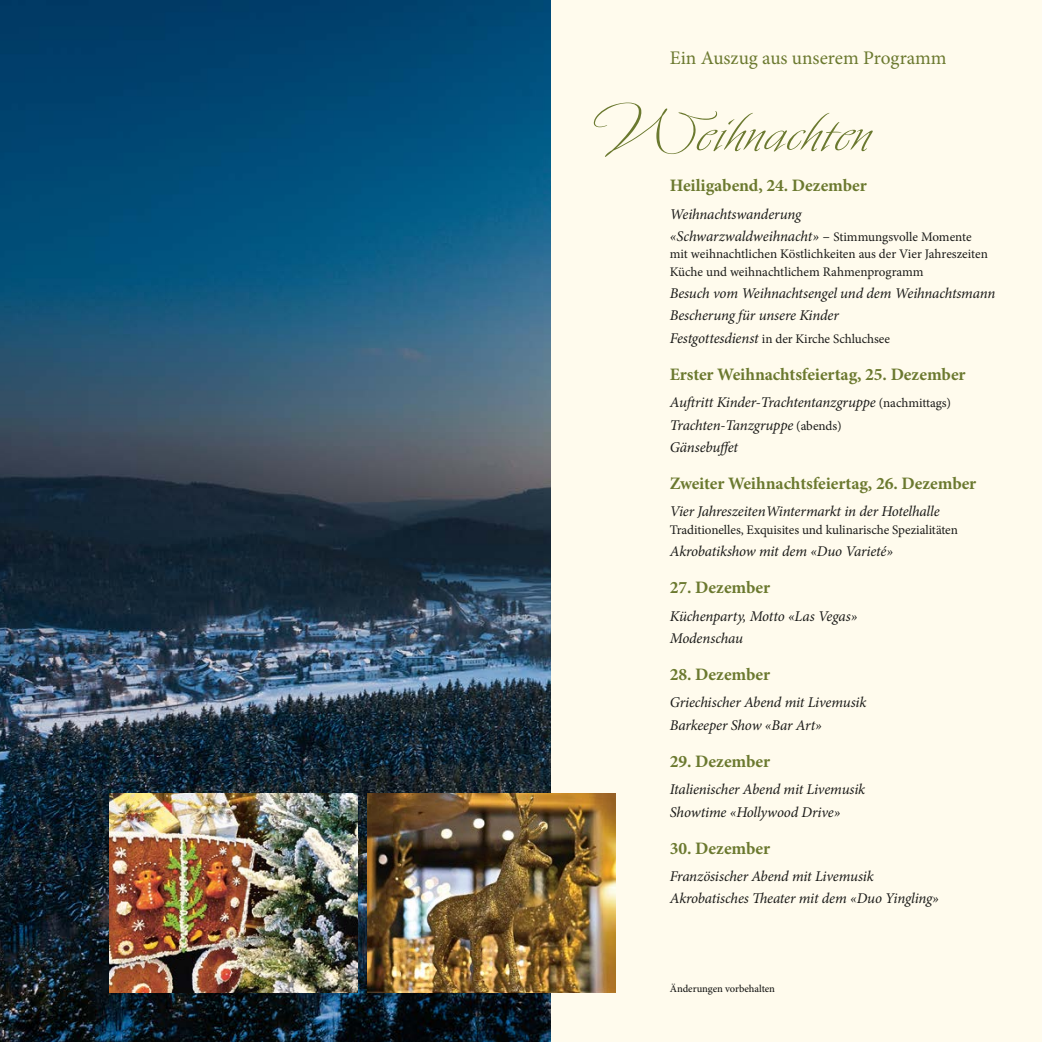
<style>
.page{position:relative;width:1042px;height:1042px;background:#fff}
.page>*{position:absolute;margin:0;border:0;box-sizing:border-box;transform-origin:0 0}
.t1{font:70px "Avalon";color:#6b792f;scale:1.4 1}
.t2{font:19.25px "Minion Pro";color:#6b792f}
.t3{font:700 17.5px "Minion Pro";letter-spacing:-.005em;color:#6b792f}
.t4{font:italic 14.88px/22.4px "Minion Pro";letter-spacing:-.01em;color:#1a1a18}
.t5{font:13.12px/17.3px "Minion Pro";letter-spacing:-.005em;color:#1a1a18}
.t6{font:500 10.5px "Minion Pro";letter-spacing:-.005em;color:#1a1a18}
.s1{font-style:normal;font-size:13.12px}
.s2{font-style:italic;font-size:14.88px}
</style>
<div class="page">
<div style="left:513px;top:0;width:529px;height:1042px;background:#fffbed"></div>
<img style="left:0;top:0;width:551px;height:1042px">
<img style="left:367px;top:794px;width:248px;height:198px">
<img style="left:109px;top:794px;width:248px;height:198px">
<p class="t2" style="left:670px;top:45px;width:278px">Ein Auszug aus unserem Programm</p>
<h1 class="t1" style="left:595px;top:89px;width:200px">Weihnachten</h1>
<p class="t3" style="left:670px;top:173px;width:198px">Heiligabend, 24. Dezember</p>
<p class="t4" style="left:670px;top:203px;width:303px">Weihnachtswanderung<br>«Schwarzwaldweihnacht» – <span class="s1">Stimmungsvolle Momente</span></p>
<p class="t5" style="left:670px;top:245px;width:319px">mit weihnachtlichen Köstlichkeiten aus der Vier Jahreszeiten<br>Küche und weihnachtlichem Rahmenprogramm</p>
<p class="t4" style="left:670px;top:282px;width:327px">Besuch vom Weihnachtsengel und dem Weihnachtsmann<br>Bescherung für unsere Kinder</p>
<p class="t5" style="left:670px;top:330px;width:222px"><span class="s2">Festgottesdienst</span> in der Kirche Schluchsee</p>
<p class="t3" style="left:670px;top:362px;width:297px">Erster Weihnachtsfeiertag, 25. Dezember</p>
<p class="t4" style="left:670px;top:391px;width:283px">Auftritt Kinder-Trachtentanzgruppe <span class="s1">(nachmittags)<br></span>Trachten-Tanzgruppe <span class="s1">(abends)<br></span>Gänsebuffet</p>
<p class="t3" style="left:670px;top:471px;width:308px">Zweiter Weihnachtsfeiertag, 26. Dezember</p>
<p class="t4" style="left:670px;top:500px;width:271px">Vier JahreszeitenWintermarkt in der Hotelhalle</p>
<p class="t5" style="left:670px;top:521px;width:290px">Traditionelles, Exquisites und kulinarische Spezialitäten</p>
<p class="t4" style="left:670px;top:540px;width:225px">Akrobatikshow mit dem «Duo Varieté»</p>
<p class="t3" style="left:670px;top:575px;width:102px">27. Dezember</p>
<p class="t4" style="left:670px;top:604px;width:189px">Küchenparty, Motto «Las Vegas»<br>Modenschau</p>
<p class="t3" style="left:670px;top:662px;width:102px">28. Dezember</p>
<p class="t4" style="left:670px;top:691px;width:198px">Griechischer Abend mit Livemusik<br>Barkeeper Show «Bar Art»</p>
<p class="t3" style="left:670px;top:749px;width:102px">29. Dezember</p>
<p class="t4" style="left:670px;top:778px;width:197px">Italienischer Abend mit Livemusik<br>Showtime «Hollywood Drive»</p>
<p class="t3" style="left:670px;top:836px;width:102px">30. Dezember</p>
<p class="t4" style="left:670px;top:865px;width:270px">Französischer Abend mit Livemusik<br>Akrobatisches Theater mit dem «Duo Yingling»</p>
<p class="t6" style="left:670px;top:982px;width:107px">Änderungen vorbehalten</p>
</div>
